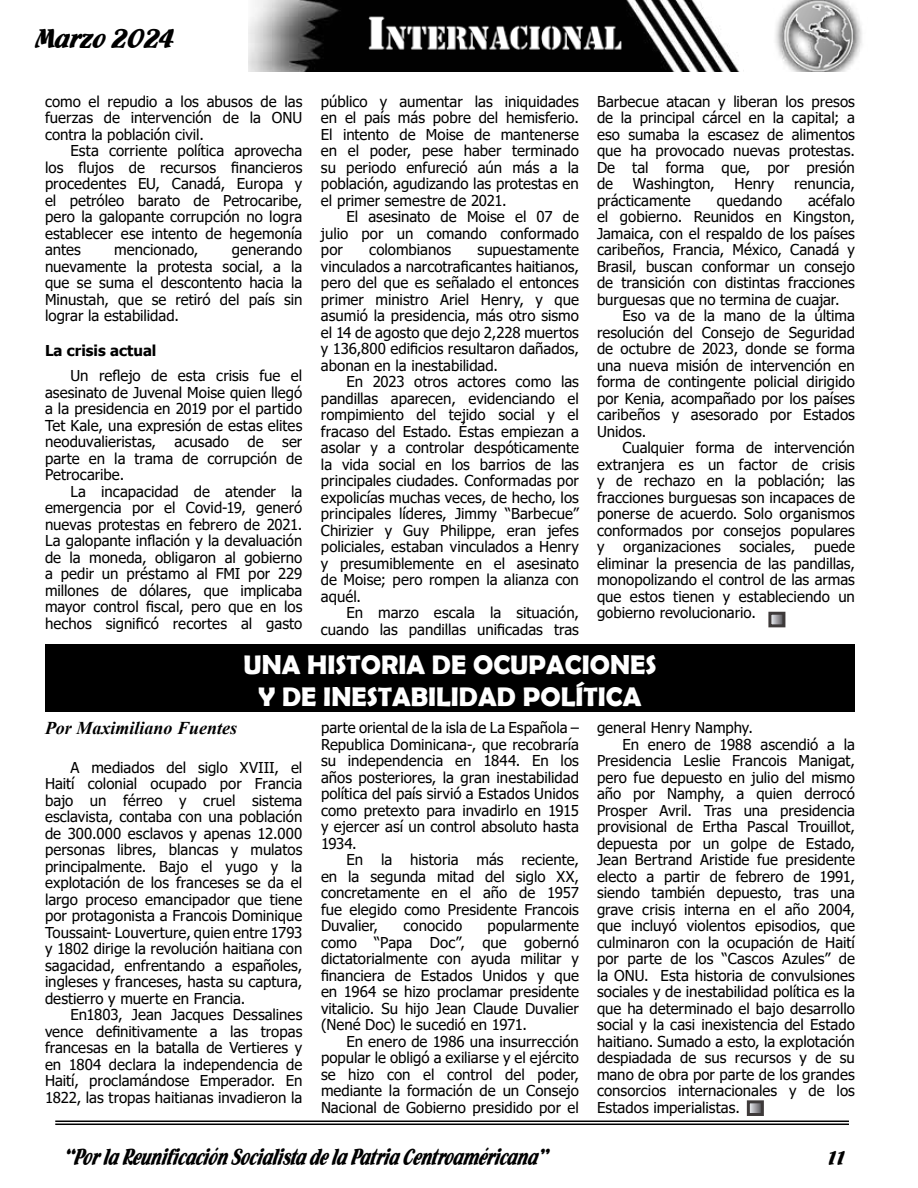
<style>
.page{position:relative;width:918px;height:1188px;background:#fff}
.page>*{position:absolute;margin:0;border:0;box-sizing:border-box;transform-origin:0 0}
.t1{font:28.5px "Flamenco D";color:#000}
.t2{font:700 27px/32.4px "Berlin Sans FB Demi";color:#fff;text-align:center}
.t3{font:24.3px "Flamenco D";color:#000;scale:.8 1}
.t4{font:21px "Flamenco D";color:#000}
.t5{font:italic 700 18px "Times New Roman";color:#000}
.t6{font:15px/16.5px "Tahoma";color:#000;text-align:justify}
.t7{font:700 15px "Tahoma";color:#000}
</style>
<div class="page">
<hr style="left:55px;top:1121px;width:794px;height:1px;background:#000">
<hr style="left:55px;top:1124px;width:794px;height:1px;background:#000">
<img style="left:248px;top:0;width:614px;height:72px">
<svg style="left:751px;top:1104px;width:9px;height:8px"></svg>
<div style="left:747px;top:1100px;width:17px;height:16px;border:3px solid #3e3a3a"></div>
<div style="left:45px;top:644px;width:810px;height:67px;background:#000"></div>
<svg style="left:772px;top:616px;width:9px;height:7px"></svg>
<div style="left:768px;top:612px;width:17px;height:15px;border:3px solid #3e3a3a"></div>
<h1 class="t1" style="left:36px;top:21px;width:141px">Marzo 2024</h1>
<p class="t6" style="left:321px;top:94px;width:260px">público y aumentar las iniquidades en el país más pobre del hemisferio.<br>El intento de Moise de mantenerse en el poder, pese haber terminado su periodo enfureció aún más a la población, agudizando las protestas en el primer semestre de 2021.</p>
<p class="t6" style="left:321px;top:210px;width:259px;text-indent:26px">El asesinato de Moise el 07 de julio por un comando conformado por</p>
<p class="t6" style="left:597px;top:94px;width:260px">Barbecue atacan y liberan los presos de la principal cárcel en la capital; a eso sumaba la escasez de alimentos que ha provocado nuevas protestas.<br>De tal forma que, por presión de</p>
<p class="t6" style="left:45px;top:94px;width:259px">como el repudio a los abusos de las fuerzas de intervención de la ONU contra la población civil.</p>
<p class="t6" style="left:45px;top:144px;width:259px;text-indent:26px">Esta corriente política aprovecha los flujos de recursos financieros procedentes EU, Canadá, Europa y el petróleo barato de Petrocaribe, pero la galopante corrupción no logra establecer ese intento de hegemonía antes</p>
<p class="t6" style="left:633px;top:177px;width:83px">Washington,</p>
<p class="t6" style="left:735px;top:177px;width:41px">Henry</p>
<p class="t6" style="left:794px;top:177px;width:62px">renuncia,</p>
<p class="t6" style="left:597px;top:193px;width:95px">prácticamente</p>
<p class="t6" style="left:717px;top:193px;width:67px">quedando</p>
<p class="t6" style="left:597px;top:193px;width:260px;text-indent:211px">acéfalo el gobierno. Reunidos en Kingston, Jamaica, con el respaldo de los países caribeños, Francia, México, Canadá y Brasil, buscan conformar un consejo de transición con distintas fracciones burguesas que no termina de cuajar.</p>
<p class="t6" style="left:597px;top:309px;width:260px;text-indent:26px">Eso va de la mano de la última resolución del Consejo de Seguridad de octubre de 2023, donde se forma una nueva misión de intervención en forma de contingente policial dirigido por Kenia, acompañado por los países caribeños y asesorado por Estados Unidos.</p>
<p class="t6" style="left:597px;top:441px;width:259px;text-indent:26px">Cualquier forma de intervención extranjera es un factor de crisis y de rechazo en la población; las fracciones burguesas son incapaces de ponerse de acuerdo. Solo organismos conformados por consejos populares y</p>
<p class="t6" style="left:45px;top:243px;width:259px;text-indent:187px">generando nuevamente la protesta social, a la que se suma el descontento hacia la Minustah, que se retiró del país sin lograr la estabilidad.</p>
<p class="t7" style="left:45px;top:340px;width:113px">La crisis actual</p>
<p class="t6" style="left:45px;top:369px;width:259px;text-indent:26px">Un reflejo de esta crisis fue el asesinato de Juvenal Moise quien llegó a la presidencia en 2019 por el partido Tet Kale, una expresión de estas elites neoduvalieristas, acusado de ser parte en la trama de corrupción de Petrocaribe.</p>
<p class="t6" style="left:45px;top:484px;width:259px;text-indent:26px">La incapacidad de atender la emergencia por el Covid-19, generó nuevas protestas en febrero de 2021.<br>La galopante inflación y la devaluación de la moneda, obligaron al gobierno a pedir un préstamo al FMI por 229 millones de dólares, que implicaba mayor control fiscal, pero que en los hechos significó recortes al gasto</p>
<p class="t6" style="left:114px;top:243px;width:86px">mencionado,</p>
<p class="t6" style="left:369px;top:243px;width:83px">colombianos</p>
<p class="t6" style="left:321px;top:243px;width:260px;text-indent:157px">supuestamente vinculados a narcotraficantes haitianos, pero del que es señalado el entonces primer ministro Ariel Henry, y que asumió la presidencia, más otro sismo el 14 de agosto que dejo 2,228 muertos y 136,800 edificios resultaron dañados, abonan en la inestabilidad.</p>
<p class="t6" style="left:321px;top:375px;width:260px;text-indent:26px">En 2023 otros actores como las pandillas aparecen, evidenciando el rompimiento del tejido social y el fracaso del Estado. Éstas empiezan a asolar y a controlar despóticamente la vida social en los barrios de las principales ciudades. Conformadas por expolicías muchas veces, de hecho, los principales líderes, Jimmy “Barbecue” Chirizier y Guy Philippe, eran jefes policiales, estaban vinculados a Henry y presumiblemente en el asesinato de Moise; pero rompen la alianza con aquél.</p>
<p class="t6" style="left:321px;top:606px;width:260px;text-align:right">En marzo escala la situación, cuando las pandillas unificadas tras</p>
<h2 class="t2" style="left:243px;top:648px;width:415px">UNA HISTORIA DE OCUPACIONES<br>Y DE INESTABILIDAD POLÍTICA</h2>
<p class="t6" style="left:321px;top:720px;width:260px">parte oriental de la isla de La Española – Republica Dominicana-, que recobraría su independencia en 1844. En los años posteriores, la gran inestabilidad política del país sirvió a Estados Unidos como pretexto para invadirlo en 1915 y ejercer así un control absoluto hasta 1934.</p>
<p class="t6" style="left:321px;top:852px;width:260px;text-indent:26px">En la historia más reciente, en la segunda mitad del siglo XX, concretamente en el año de 1957 fue elegido como Presidente Francois Duvalier,</p>
<p class="t6" style="left:597px;top:540px;width:260px;text-indent:217px">puede eliminar la presencia de las pandillas, monopolizando el control de las armas que estos tienen y estableciendo un gobierno revolucionario.</p>
<p class="t6" style="left:623px;top:540px;width:99px">organizaciones</p>
<p class="t6" style="left:740px;top:540px;width:57px">sociales,</p>
<p class="t6" style="left:597px;top:720px;width:157px">general Henry Namphy.</p>
<p class="t6" style="left:622px;top:737px;width:234px">En enero de 1988 ascendió a la</p>
<p class="t6" style="left:597px;top:753px;width:259px">Presidencia Leslie Francois Manigat,</p>
<p class="t6" style="left:597px;top:770px;width:259px">pero fue depuesto en julio del mismo</p>
<p class="t6" style="left:597px;top:786px;width:260px">año por Namphy, a quien derrocó</p>
<p class="t6" style="left:597px;top:803px;width:259px">Prosper Avril. Tras una presidencia</p>
<p class="t6" style="left:597px;top:819px;width:259px">provisional de Ertha Pascal Trouillot,</p>
<p class="t6" style="left:597px;top:836px;width:260px">depuesta por un golpe de Estado,</p>
<p class="t6" style="left:597px;top:852px;width:259px">Jean Bertrand Aristide fue presidente</p>
<p class="t6" style="left:597px;top:869px;width:260px">electo a partir de febrero de 1991,</p>
<p class="t6" style="left:597px;top:885px;width:259px">siendo también depuesto, tras una</p>
<p class="t6" style="left:597px;top:902px;width:259px">grave crisis interna en el año 2004,</p>
<p class="t6" style="left:597px;top:918px;width:259px">que incluyó violentos episodios, que</p>
<p class="t6" style="left:597px;top:935px;width:260px">culminaron con la ocupación de Haití</p>
<p class="t6" style="left:597px;top:951px;width:259px">por parte de los “Cascos Azules” de</p>
<p class="t6" style="left:597px;top:968px;width:259px">la ONU. Esta historia de convulsiones</p>
<p class="t6" style="left:597px;top:984px;width:259px">sociales y de inestabilidad política es la</p>
<p class="t6" style="left:597px;top:1001px;width:259px">que ha determinado el bajo desarrollo</p>
<p class="t6" style="left:597px;top:1017px;width:259px">social y la casi inexistencia del Estado</p>
<p class="t6" style="left:597px;top:1034px;width:260px">haitiano. Sumado a esto, la explotación</p>
<p class="t6" style="left:597px;top:1050px;width:260px">despiadada de sus recursos y de su</p>
<p class="t6" style="left:597px;top:1067px;width:260px">mano de obra por parte de los grandes</p>
<p class="t6" style="left:597px;top:1083px;width:259px">consorcios internacionales y de los</p>
<p class="t6" style="left:597px;top:1100px;width:145px">Estados imperialistas.</p>
<p class="t5" style="left:45px;top:715px;width:194px">Por Maximiliano Fuentes</p>
<p class="t6" style="left:45px;top:760px;width:259px;text-indent:26px">A mediados del siglo XVIII, el Haití colonial ocupado por Francia bajo un férreo y cruel sistema esclavista, contaba con una población de 300.000 esclavos y apenas 12.000 personas libres, blancas y mulatos principalmente. Bajo el yugo y la explotación de los franceses se da el largo proceso emancipador que tiene por protagonista a Francois Dominique Toussaint- Louverture, quien entre 1793 y 1802 dirige la revolución haitiana con sagacidad, enfrentando a españoles, ingleses y franceses, hasta su captura, destierro y muerte en Francia.</p>
<p class="t6" style="left:45px;top:1008px;width:259px;text-indent:26px">En1803, Jean Jacques Dessalines vence definitivamente a las tropas francesas en la batalla de Vertieres y en 1804 declara la independencia de Haití, proclamándose Emperador. En 1822, las tropas haitianas invadieron la</p>
<p class="t6" style="left:321px;top:918px;width:259px;text-indent:167px">popularmente como “Papa Doc”, que gobernó dictatorialmente con ayuda militar y financiera de Estados Unidos y que en 1964 se hizo proclamar presidente vitalicio. Su hijo Jean Claude Duvalier (Nené Doc) le sucedió en 1971.</p>
<p class="t6" style="left:321px;top:1034px;width:260px;text-indent:26px">En enero de 1986 una insurrección popular le obligó a exiliarse y el ejército se hizo con el control del poder, mediante la formación de un Consejo Nacional de Gobierno presidido por el</p>
<p class="t6" style="left:404px;top:918px;width:60px">conocido</p>
<h3 class="t3" style="left:64px;top:1142px;width:610px">“Por la Reunificación Socialista de la Patria Centroaméricana”</h3>
<h3 class="t4" style="left:826px;top:1146px;width:22px">11</h3>
</div>
